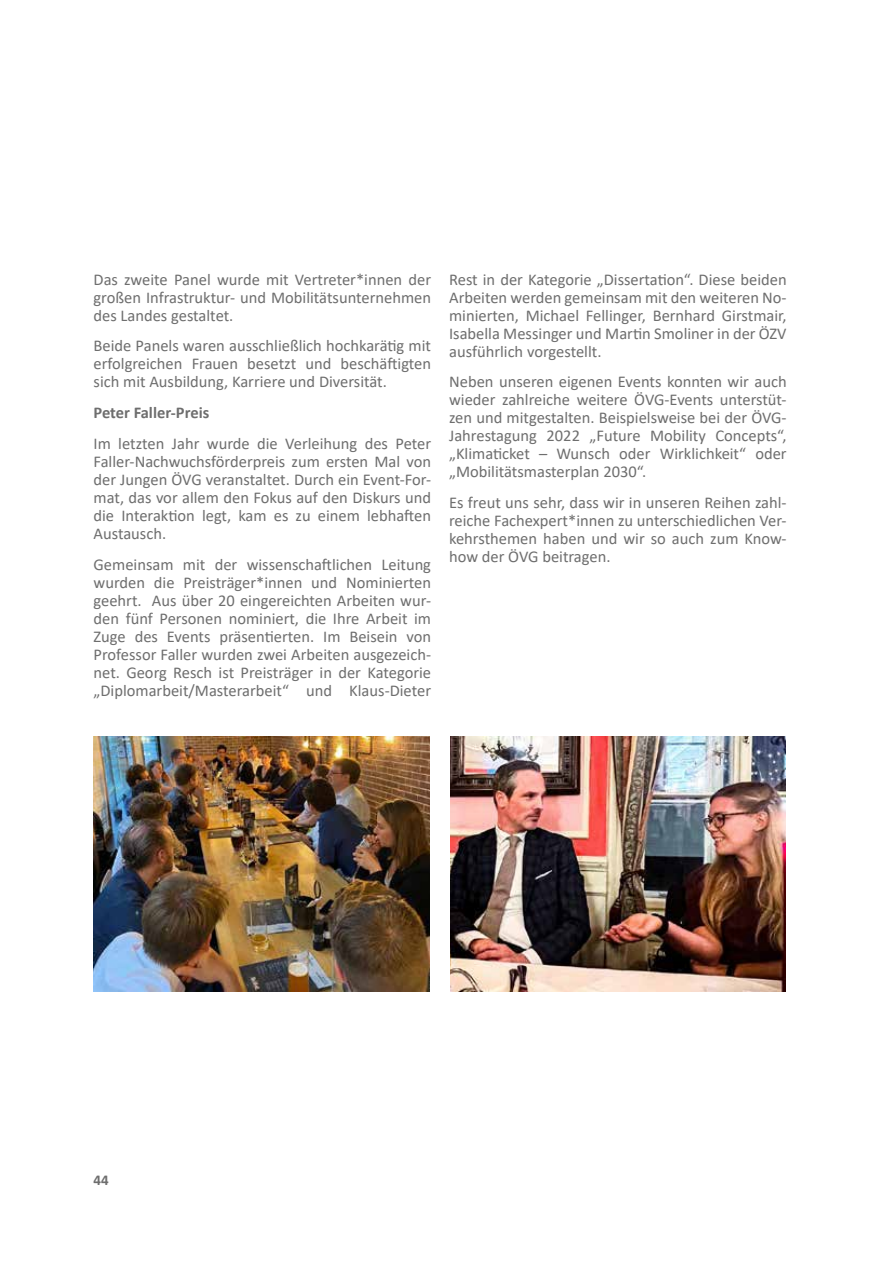
<style>
.page{position:relative;width:893px;height:1263px;background:#fff}
.page>*{position:absolute;margin:0;border:0;box-sizing:border-box;transform-origin:0 0}
.t1{font:16.5px/18px "Calibri";color:#6e6e6e;text-align:justify}
.t2{font:700 16.5px "Calibri";color:#6e6e6e}
.t3{font:700 15px "Calibri";color:#6e6e6e}
</style>
<div class="page">
<img style="left:94px;top:737px;width:335px;height:254px">
<img style="left:451px;top:737px;width:334px;height:254px">
<p class="t1" style="left:94px;top:270px;width:339px">Das zweite Panel wurde mit Vertreter*innen der großen Infrastruktur- und Mobilitätsunternehmen des Landes gestaltet.</p>
<p class="t1" style="left:94px;top:336px;width:339px">Beide Panels waren ausschließlich hochkarätig mit erfolgreichen Frauen besetzt und beschäftigten sich mit Ausbildung, Karriere und Diversität.</p>
<p class="t2" style="left:94px;top:401px;width:117px">Peter Faller-Preis</p>
<p class="t1" style="left:94px;top:434px;width:339px">Im letzten Jahr wurde die Verleihung des Peter Faller-Nachwuchsförderpreis zum ersten Mal von der Jungen ÖVG veranstaltet. Durch ein Event-For&shy;mat, das vor allem den Fokus auf den Diskurs und die Interaktion legt, kam es zu einem lebhaften Austausch.</p>
<p class="t1" style="left:94px;top:555px;width:339px">Gemeinsam mit der wissenschaftlichen Leitung wurden die Preisträger*innen und Nominierten geehrt. Aus über 20 eingereichten Arbeiten wur&shy;den fünf Personen nominiert, die Ihre Arbeit im Zuge des Events präsentierten. Im Beisein von Professor Faller wurden zwei Arbeiten ausgezeich&shy;net. Georg Resch ist Preisträger in der Kategorie „Diplomarbeit/Masterarbeit“ und Klaus-Dieter</p>
<p class="t1" style="left:449px;top:270px;width:339px">Rest in der Kategorie „Dissertation“. Diese beiden Arbeiten werden gemeinsam mit den weiteren No&shy;minierten, Michael Fellinger, Bernhard Girstmair, Isabella Messinger und Martin Smoliner in der ÖZV ausführlich vorgestellt.</p>
<p class="t1" style="left:449px;top:372px;width:339px">Neben unseren eigenen Events konnten wir auch wieder zahlreiche weitere ÖVG-Events unterstüt&shy;zen und mitgestalten. Beispielsweise bei der ÖVG-Jahrestagung 2022 „Future Mobility Concepts“, „Klimaticket – Wunsch oder Wirklichkeit“ oder „Mobilitätsmasterplan 2030“.</p>
<p class="t1" style="left:449px;top:493px;width:339px">Es freut uns sehr, dass wir in unseren Reihen zahl&shy;reiche Fachexpert*innen zu unterschiedlichen Ver&shy;kehrsthemen haben und wir so auch zum Know&shy;how der ÖVG beitragen.</p>
<p class="t3" style="left:94px;top:1169px;width:17px">44</p>
</div>
